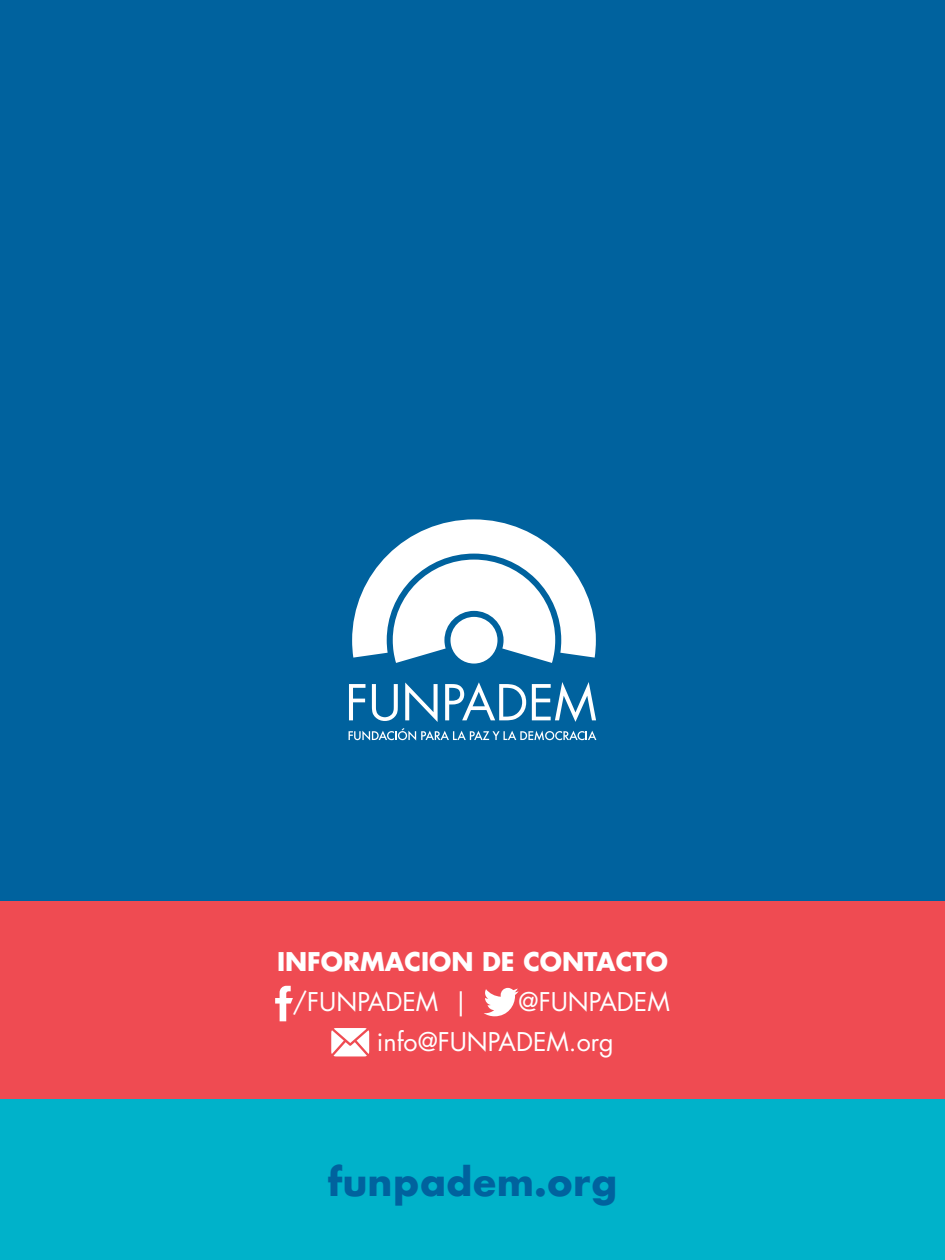
<style>
.page{position:relative;width:945px;height:1260px;background:#fff}
.page>*{position:absolute;margin:0;border:0;box-sizing:border-box;transform-origin:0 0}
.t1{font:700 37.62px "Futura";color:#00629e}
.t2{font:25.03px "Futura LT";color:#fff}
.t3{font:700 25.03px "Futura LT";color:#fff}
</style>
<div class="page">
<div style="left:0;top:0;width:945px;height:901px;background:#00629e"></div>
<div style="left:0;top:901px;width:945px;height:260px;background:#ef4b52"></div>
<svg style="left:275px;top:986px;width:18px;height:35px"></svg>
<svg style="left:484px;top:988px;width:35px;height:28px"></svg>
<svg style="left:331px;top:1028px;width:38px;height:28px"></svg>
<div style="left:0;top:1100px;width:945px;height:160px;background:#00b2ca"></div>
<svg style="left:349px;top:682px;width:247px;height:40px"></svg>
<svg style="left:352px;top:519px;width:244px;height:145px"></svg>
<svg style="left:349px;top:728px;width:247px;height:13px"></svg>
<p class="t3" style="left:277px;top:945px;width:392px">INFORMACION DE CONTACTO</p>
<p class="t2" style="left:293px;top:986px;width:177px">/FUNPADEM |</p>
<p class="t2" style="left:519px;top:986px;width:153px">@FUNPADEM</p>
<p class="t2" style="left:377px;top:1026px;width:238px">info@FUNPADEM.org</p>
<p class="t1" style="left:328px;top:1154px;width:291px">funpadem.org</p>
</div>
